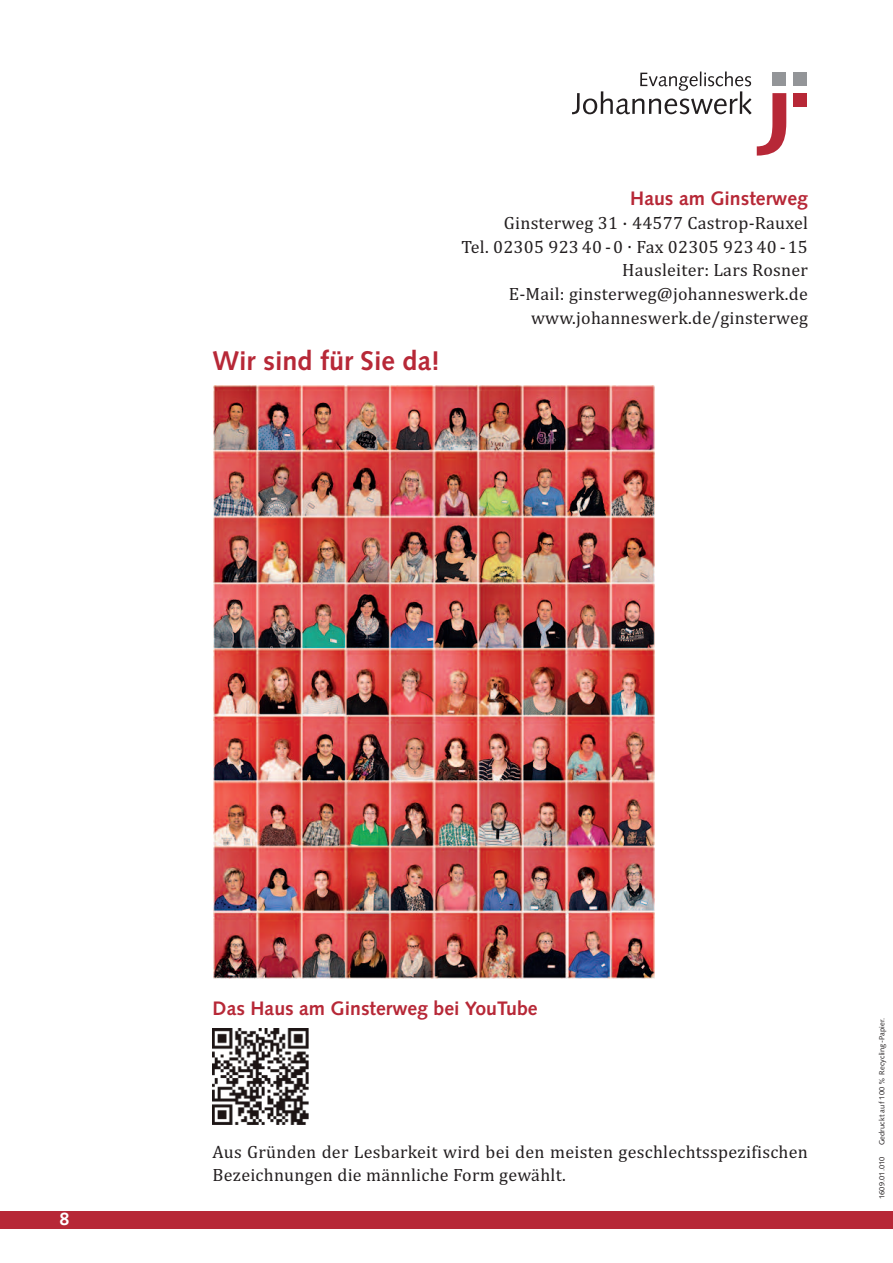
<style>
.page{position:relative;width:893px;height:1263px;background:#fff}
.page>*{position:absolute;margin:0;border:0;box-sizing:border-box;transform-origin:0 0}
.t1{font:700 27px "Syntax Com";color:#b72837}
.t2{font:700 19.5px "Syntax Com";color:#b72837}
.t3{font:18px/23.9px "Cambria";letter-spacing:.015em;color:#231f20;text-align:right}
.t4{font:700 18px "Syntax Com";color:#fff}
.t5{font:7.5px "Syntax Com";letter-spacing:.015em;color:#231f20}
</style>
<div class="page">
<div style="left:0;top:1212px;width:893px;height:17px;background:#b72837"></div>
<svg style="left:572px;top:72px;width:214px;height:84px"></svg>
<div style="left:793px;top:93px;width:14px;height:14px;background:#b72837"></div>
<div style="left:772px;top:72px;width:14px;height:14px;background:#939598"></div>
<div style="left:793px;top:72px;width:14px;height:14px;background:#939598"></div>
<img style="left:213px;top:1029px;width:95px;height:95px">
<img style="left:213px;top:386px;width:441px;height:593px">
<h1 class="t1" style="left:213px;top:345px;width:229px">Wir sind für Sie da!</h1>
<p class="t2" style="left:630px;top:187px;width:179px">Haus am Ginsterweg</p>
<p class="t3" style="left:461px;top:211px;width:348px">Ginsterweg 31 · 44577 Castrop-Rauxel<br>Tel. 02305 923 40 -0 ∙ Fax 02305 923 40 -15<br>Hausleiter: Lars Rosner<br>E-Mail: ginsterweg@johanneswerk.de www.johanneswerk.de/ginsterweg</p>
<p class="t4" style="left:60px;top:1208px;width:12px">8</p>
<p class="t2" style="left:213px;top:996px;width:327px">Das Haus am Ginsterweg bei YouTube</p>
<p class="t5" style="left:877px;top:1145px;width:129px;rotate:-90deg">Gedruckt auf 100 % Recycling-Papier.</p>
<p class="t3" style="left:213px;top:1139px;width:597px;text-align:left">Aus Gründen der Lesbarkeit wird bei den meisten geschlechtsspezifischen<br>Bezeichnungen die männliche Form gewählt.</p>
<p class="t5" style="left:877px;top:1199px;width:44px;rotate:-90deg">1609.01.010</p>
</div>
